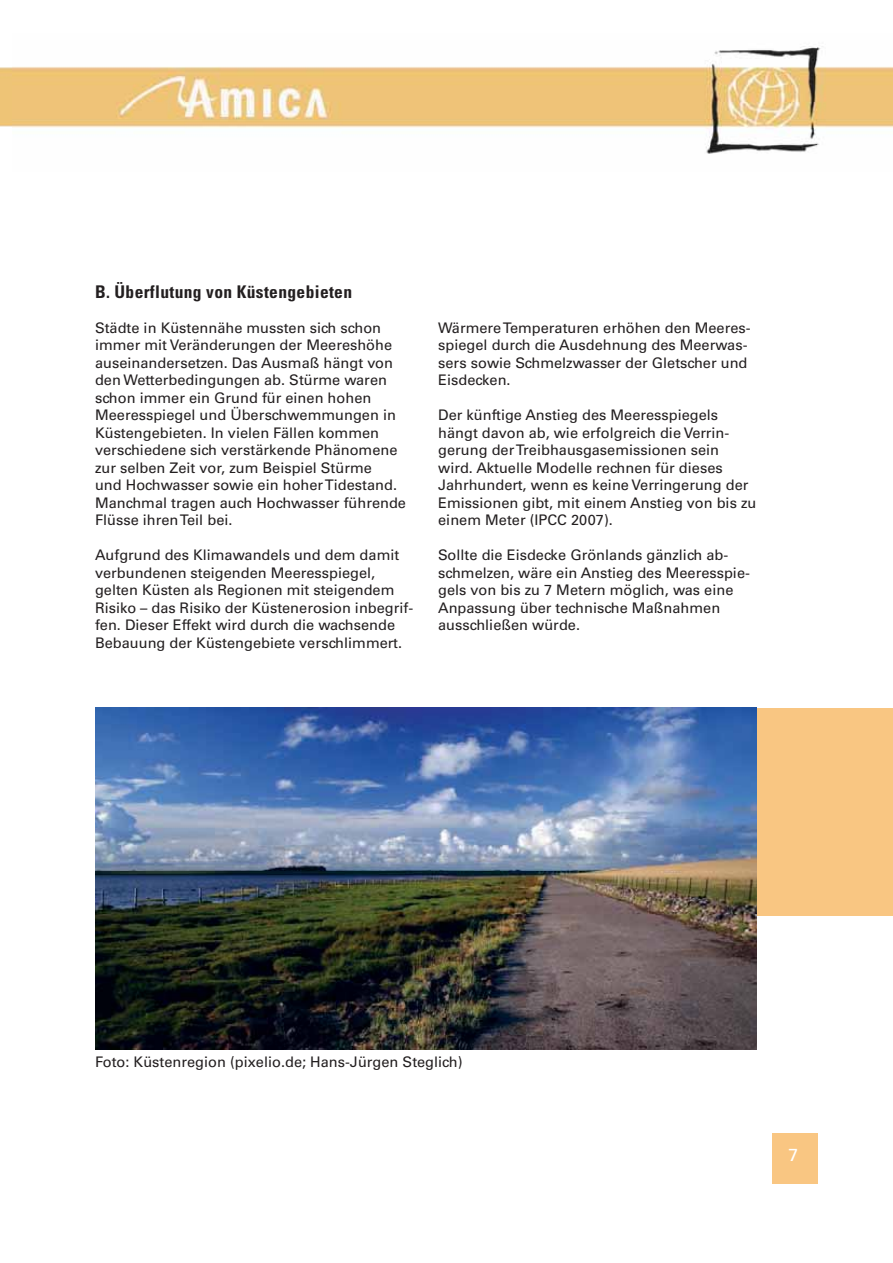
<style>
.page{position:relative;width:893px;height:1263px;background:#fff}
.page>*{position:absolute;margin:0;border:0;box-sizing:border-box;transform-origin:0 0}
.t1{font:700 condensed 17.55px "Univers";letter-spacing:.02em;color:#231f20}
.t2{font:17.55px "Univers 55 Roman";color:#fff}
.t3{font:14.55px/17.5px "Univers 55 Roman";color:#231f20}
</style>
<div class="page">
<img style="left:0;top:46px;width:893px;height:108px">
<div style="left:772px;top:1133px;width:45px;height:51px;background:#f9c682"></div>
<div style="left:754px;top:708px;width:139px;height:207px;background:#f9c682"></div>
<img style="left:95px;top:708px;width:661px;height:342px">
<p class="t1" style="left:95px;top:285px;width:259px">B. Überflutung von Küstengebieten</p>
<p class="t3" style="left:95px;top:320px;width:312px">Städte in Küstennähe mussten sich schon immer mit Veränderungen der Meereshöhe auseinandersetzen. Das Ausmaß hängt von den Wetterbedingungen ab. Stürme waren schon immer ein Grund für einen hohen Meeresspiegel und Überschwemmungen in Küstengebieten. In vielen Fällen kommen verschiedene sich verstärkende Phänomene zur selben Zeit vor, zum Beispiel Stürme<br>und Hochwasser sowie ein hoher Tidestand.<br>Manchmal tragen auch Hochwasser führende Flüsse ihren Teil bei.</p>
<p class="t3" style="left:95px;top:547px;width:320px">Aufgrund des Klimawandels und dem damit verbundenen steigenden Meeresspiegel, gelten Küsten als Regionen mit steigendem Risiko – das Risiko der Küstenerosion inbegrif&shy;fen. Dieser Effekt wird durch die wachsende Bebauung der Küstengebiete verschlimmert.</p>
<p class="t3" style="left:438px;top:320px;width:314px">Wärmere Temperaturen erhöhen den Meeres&shy;spiegel durch die Ausdehnung des Meerwas&shy;sers sowie Schmelzwasser der Gletscher und Eisdecken.</p>
<p class="t3" style="left:438px;top:408px;width:320px">Der künftige Anstieg des Meeresspiegels hängt davon ab, wie erfolgreich die Verrin&shy;gerung der Treibhausgasemissionen sein wird. Aktuelle Modelle rechnen für dieses Jahrhundert, wenn es keine Verringerung der Emissionen gibt, mit einem Anstieg von bis zu einem Meter (IPCC 2007).</p>
<p class="t3" style="left:438px;top:547px;width:313px">Sollte die Eisdecke Grönlands gänzlich ab&shy;schmelzen, wäre ein Anstieg des Meeresspie&shy;gels von bis zu 7 Metern möglich, was eine Anpassung über technische Maßnahmen ausschließen würde.</p>
<p class="t3" style="left:95px;top:1055px;width:369px">Foto: Küstenregion (pixelio.de; Hans-Jürgen Steglich)</p>
<p class="t2" style="left:788px;top:1148px;width:11px">7</p>
</div>
